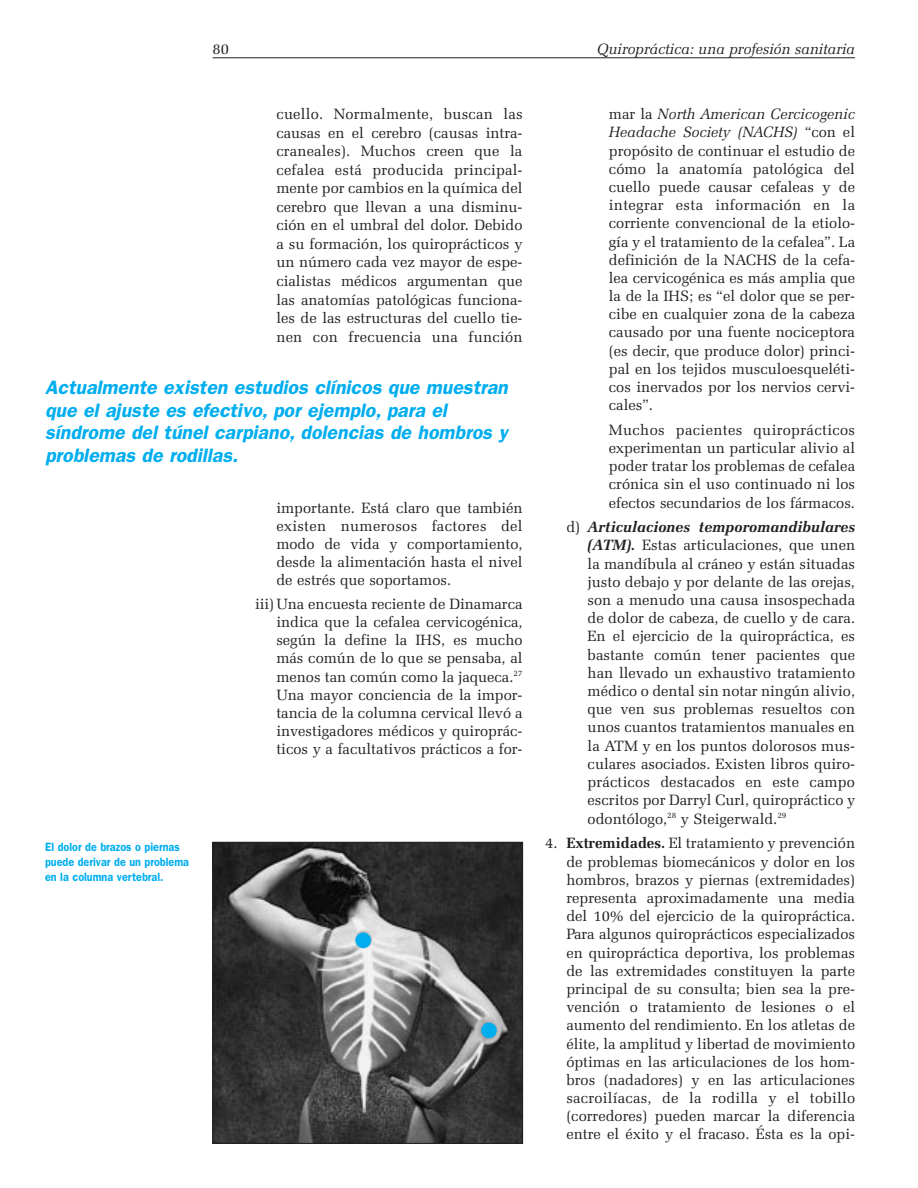
<style>
.page{position:relative;width:918px;height:1188px;background:#fff}
.page>*{position:absolute;margin:0;border:0;box-sizing:border-box;transform-origin:0 0}
.t1{font:italic 600 19.5px/22.5px "Franklin Gothic";color:#00aeef}
.t2{font:15px/18.1px "Zapf Elliptical 711 BT";color:#231f20;text-align:justify}
.t3{font:italic 15px "Zapf Elliptical 711 BT";color:#231f20}
.t4{font:600 12px/15px "Franklin Gothic";color:#00aeef;scale:.9 1}
.s1{font-style:italic}
.s2{font-weight:700;font-style:italic}
.s3{font-weight:700}
</style>
<div class="page">
<hr style="left:213px;top:57px;width:642px;height:1px;background:#231f20">
<img style="left:215px;top:844px;width:306px;height:298px">
<div style="left:213px;top:842px;width:310px;height:302px;border:1px solid #231f20"></div>
<div style="left:355px;top:933px;width:16px;height:15px;background:#00aeef;border-radius:50%"></div>
<div style="left:481px;top:1023px;width:16px;height:15px;background:#00aeef;border-radius:50%"></div>
<p class="t2" style="left:213px;top:41px;width:18px">80</p>
<p class="t3" style="left:597px;top:42px;width:259px">Quiropráctica: una profesión sanitaria</p>
<p class="t2" style="left:276px;top:106px;width:248px;line-height:18.6px">cuello. Normalmente, buscan las causas en el cerebro (causas intra&shy;craneales). Muchos creen que la cefalea está producida principal&shy;mente por cambios en la química del cerebro que llevan a una disminu&shy;ción en el umbral del dolor. Debido a su formación, los quiroprácticos y un número cada vez mayor de espe&shy;cialistas médicos argumentan que las anatomías patológicas funciona&shy;les de las estructuras del cuello tie&shy;nen con frecuencia una función</p>
<h1 class="t1" style="left:45px;top:378px;width:468px">Actualmente existen estudios clínicos que muestran que el ajuste es efectivo, por ejemplo, para el síndrome del túnel carpiano, dolencias de hombros y problemas de rodillas.</h1>
<p class="t4" style="left:45px;top:840px;width:162px">El dolor de brazos o piernas puede derivar de un problema en la columna vertebral.</p>
<p class="t2" style="left:276px;top:500px;width:248px">importante. Está claro que también existen numerosos factores del modo de vida y comportamiento, desde la alimentación hasta el nivel de estrés que soportamos.</p>
<p class="t2" style="left:276px;top:596px;width:248px;text-indent:-21px">iii)Una encuesta reciente de Dinamarca indica que la cefalea cervicogénica, según la define la IHS, es mucho más común de lo que se pensaba, al menos tan común como la jaqueca.<sup>27<br></sup>Una mayor conciencia de la impor&shy;tancia de la columna cervical llevó a investigadores médicos y quiroprác&shy;ticos y a facultativos prácticos a for-</p>
<p class="t2" style="left:609px;top:106px;width:248px">mar la <span class="s1">North American Cercicogenic Headache Society (NACHS)</span> “con el propósito de continuar el estudio de cómo la anatomía patológica del cuello puede causar cefaleas y de integrar esta información en la corriente convencional de la etiolo&shy;gía y el tratamiento de la cefalea”. La definición de la NACHS de la cefa&shy;lea cervicogénica es más amplia que la de la IHS; es “el dolor que se per&shy;cibe en cualquier zona de la cabeza causado por una fuente nociceptora (es decir, que produce dolor) princi&shy;pal en los tejidos musculoesqueléti&shy;cos inervados por los nervios cervi&shy;cales”.</p>
<p class="t2" style="left:609px;top:422px;width:248px">Muchos pacientes quiroprácticos experimentan un particular alivio al poder tratar los problemas de cefalea crónica sin el uso continuado ni los efectos secundarios de los fármacos.</p>
<p class="t2" style="left:588px;top:519px;width:269px;text-indent:-21px">d) <span class="s2">Articulaciones temporomandibulares (ATM).</span> Estas articulaciones, que unen la mandíbula al cráneo y están situadas justo debajo y por delante de las orejas, son a menudo una causa insospechada de dolor de cabeza, de cuello y de cara.<br>En el ejercicio de la quiropráctica, es bastante común tener pacientes que han llevado un exhaustivo tratamiento médico o dental sin notar ningún alivio, que ven sus problemas resueltos con unos cuantos tratamientos manuales en la ATM y en los puntos dolorosos mus&shy;culares asociados. Existen libros quiro&shy;prácticos destacados en este campo escritos por Darryl Curl, quiropráctico y odontólogo,<sup>28</sup> y Steigerwald.<sup>29</sup></p>
<p class="t2" style="left:566px;top:835px;width:290px;text-indent:-21px">4. <span class="s3">Extremidades.</span> El tratamiento y prevención de problemas biomecánicos y dolor en los hombros, brazos y piernas (extremidades) representa aproximadamente una media del 10% del ejercicio de la quiropráctica.<br>Para algunos quiroprácticos especializados en quiropráctica deportiva, los problemas de las extremidades constituyen la parte principal de su consulta; bien sea la pre&shy;vención o tratamiento de lesiones o el aumento del rendimiento. En los atletas de élite, la amplitud y libertad de movimiento óptimas en las articulaciones de los hom&shy;bros (nadadores) y en las articulaciones sacroilíacas, de la rodilla y el tobillo (corredores) pueden marcar la diferencia entre el éxito y el fracaso. Ésta es la opi-</p>
</div>
